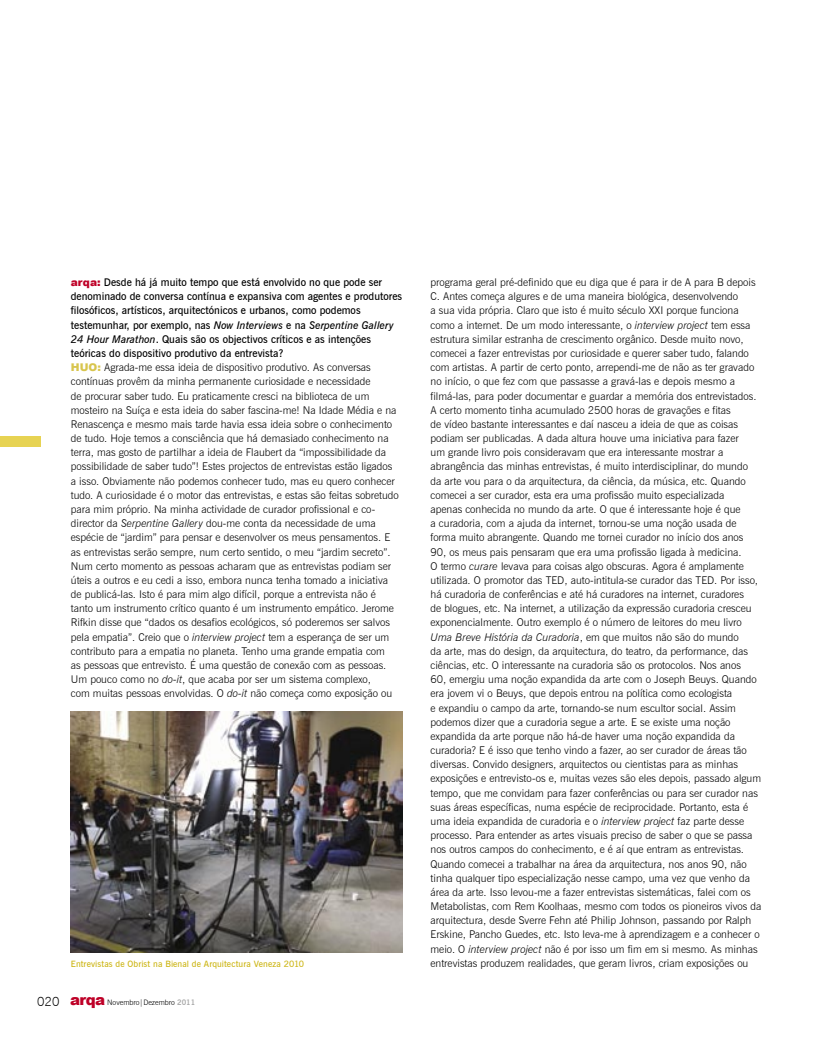
<style>
.page{position:relative;width:815px;height:1053px;background:#fff}
.page>*{position:absolute;margin:0;border:0;box-sizing:border-box;transform-origin:0 0}
.t1{font:300 10.62px/14.1px "News Gothic BT";color:#000}
.t2{font:600 10.62px/14.1px "News Gothic BT";color:#000}
.ARQA_Legenda{font:600 8.75px "News Gothic BT";letter-spacing:.005em;color:#cdb617}
.t3{font:300 7.5px "News Gothic BT";color:#000}
.s1{font-family:"Arial";font-weight:900;color:#be0027}
.s2{font-style:italic}
.s3{font-family:"Arial";font-weight:900;color:#d8c54e}
.s4{font-size:12.5px}
.s5{font-family:"Arial";font-weight:900;font-size:15px;color:#be0027}
.s6{font-weight:700;color:#aaa}
</style>
<div class="page">
<img style="left:71px;top:711px;width:331px;height:241px">
<div style="left:0;top:436px;width:41px;height:11px;background:#e7d353"></div>
<p class="t2" style="left:71px;top:275px;width:333px"><span class="s1">arqa:</span> Desde há já muito tempo que está envolvido no que pode ser denominado de conversa contínua e expansiva com agentes e produtores filosóficos, artísticos, arquitectónicos e urbanos, como podemos testemunhar, por exemplo, nas <span class="s2">Now Interviews</span> e na <span class="s2">Serpentine Gallery 24 Hour Marathon</span>. Quais são os objectivos críticos e as intenções teóricas do dispositivo produtivo da entrevista?</p>
<p class="t1" style="left:71px;top:360px;width:330px"><span class="s3">HUO:</span> Agrada-me essa ideia de dispositivo produtivo. As conversas contínuas provêm da minha permanente curiosidade e necessidade<br>de procurar saber tudo. Eu praticamente cresci na biblioteca de um mosteiro na Suíça e esta ideia do saber fascina-me! Na Idade Média e na Renascença e mesmo mais tarde havia essa ideia sobre o conhecimento de tudo. Hoje temos a consciência que há demasiado conhecimento na terra, mas gosto de partilhar a ideia de Flaubert da “impossibilidade da possibilidade de saber tudo”! Estes projectos de entrevistas estão ligados a isso. Obviamente não podemos conhecer tudo, mas eu quero conhecer tudo. A curiosidade é o motor das entrevistas, e estas são feitas sobretudo para mim próprio. Na minha actividade de curador profissional e co&shy;director da <span class="s2">Serpentine Gallery</span> dou-me conta da necessidade de uma espécie de “jardim” para pensar e desenvolver os meus pensamentos. E as entrevistas serão sempre, num certo sentido, o meu “jardim secreto”.<br>Num certo momento as pessoas acharam que as entrevistas podiam ser úteis a outros e eu cedi a isso, embora nunca tenha tomado a iniciativa de publicá-las. Isto é para mim algo difícil, porque a entrevista não é tanto um instrumento crítico quanto é um instrumento empático. Jerome Rifkin disse que “dados os desafios ecológicos, só poderemos ser salvos pela empatia”. Creio que o <span class="s2">interview project</span> tem a esperança de ser um contributo para a empatia no planeta. Tenho uma grande empatia com<br>as pessoas que entrevisto. É uma questão de conexão com as pessoas.<br>Um pouco como no <span class="s2">do-it</span>, que acaba por ser um sistema complexo,<br>com muitas pessoas envolvidas. O <span class="s2">do-it</span> não começa como exposição ou</p>
<p class="t1" style="left:431px;top:275px;width:333px">programa geral pré-definido que eu diga que é para ir de A para B depois C. Antes começa algures e de uma maneira biológica, desenvolvendo<br>a sua vida própria. Claro que isto é muito século XXI porque funciona como a internet. De um modo interessante, o <span class="s2">interview project</span> tem essa estrutura similar estranha de crescimento orgânico. Desde muito novo, comecei a fazer entrevistas por curiosidade e querer saber tudo, falando com artistas. A partir de certo ponto, arrependi-me de não as ter gravado no início, o que fez com que passasse a gravá-las e depois mesmo a filmá-las, para poder documentar e guardar a memória dos entrevistados.<br>A certo momento tinha acumulado 2500 horas de gravações e fitas<br>de vídeo bastante interessantes e daí nasceu a ideia de que as coisas podiam ser publicadas. A dada altura houve uma iniciativa para fazer<br>um grande livro pois consideravam que era interessante mostrar a abrangência das minhas entrevistas, é muito interdisciplinar, do mundo<br>da arte vou para o da arquitectura, da ciência, da música, etc. Quando comecei a ser curador, esta era uma profissão muito especializada<br>apenas conhecida no mundo da arte. O que é interessante hoje é que<br>a curadoria, com a ajuda da internet, tornou-se uma noção usada de forma muito abrangente. Quando me tornei curador no início dos anos 90, os meus pais pensaram que era uma profissão ligada à medicina.<br>O termo <span class="s2">curare</span> levava para coisas algo obscuras. Agora é amplamente utilizada. O promotor das TED, auto-intitula-se curador das TED. Por isso, há curadoria de conferências e até há curadores na internet, curadores<br>de blogues, etc. Na internet, a utilização da expressão curadoria cresceu exponencialmente. Outro exemplo é o número de leitores do meu livro <span class="s2">Uma Breve História da Curadoria</span>, em que muitos não são do mundo<br>da arte, mas do design, da arquitectura, do teatro, da performance, das ciências, etc. O interessante na curadoria são os protocolos. Nos anos<br>60, emergiu uma noção expandida da arte com o Joseph Beuys. Quando era jovem vi o Beuys, que depois entrou na política como ecologista<br>e expandiu o campo da arte, tornando-se num escultor social. Assim podemos dizer que a curadoria segue a arte. E se existe uma noção expandida da arte porque não há-de haver uma noção expandida da curadoria? E é isso que tenho vindo a fazer, ao ser curador de áreas tão diversas. Convido designers, arquitectos ou cientistas para as minhas exposições e entrevisto-os e, muitas vezes são eles depois, passado algum tempo, que me convidam para fazer conferências ou para ser curador nas suas áreas específicas, numa espécie de reciprocidade. Portanto, esta é uma ideia expandida de curadoria e o <span class="s2">interview project</span> faz parte desse processo. Para entender as artes visuais preciso de saber o que se passa nos outros campos do conhecimento, e é aí que entram as entrevistas.<br>Quando comecei a trabalhar na área da arquitectura, nos anos 90, não tinha qualquer tipo especialização nesse campo, uma vez que venho da área da arte. Isso levou-me a fazer entrevistas sistemáticas, falei com os Metabolistas, com Rem Koolhaas, mesmo com todos os pioneiros vivos da arquitectura, desde Sverre Fehn até Philip Johnson, passando por Ralph Erskine, Pancho Guedes, etc. Isto leva-me à aprendizagem e a conhecer o meio. O <span class="s2">interview project</span> não é por isso um fim em si mesmo. As minhas</p>
<p class="ARQA_Legenda" style="left:71px;top:958px;width:235px">Entrevistas de Obrist na Bienal de Arquitectura Veneza 2010</p>
<p class="t1" style="left:431px;top:955px;width:319px">entrevistas produzem realidades, que geram livros, criam exposições ou</p>
<p class="t3" style="left:37px;top:997px;width:160px"><span class="s4">020</span> <span class="s5">arqa</span> Novembro|Dezembro <span class="s6">2011</span></p>
</div>
